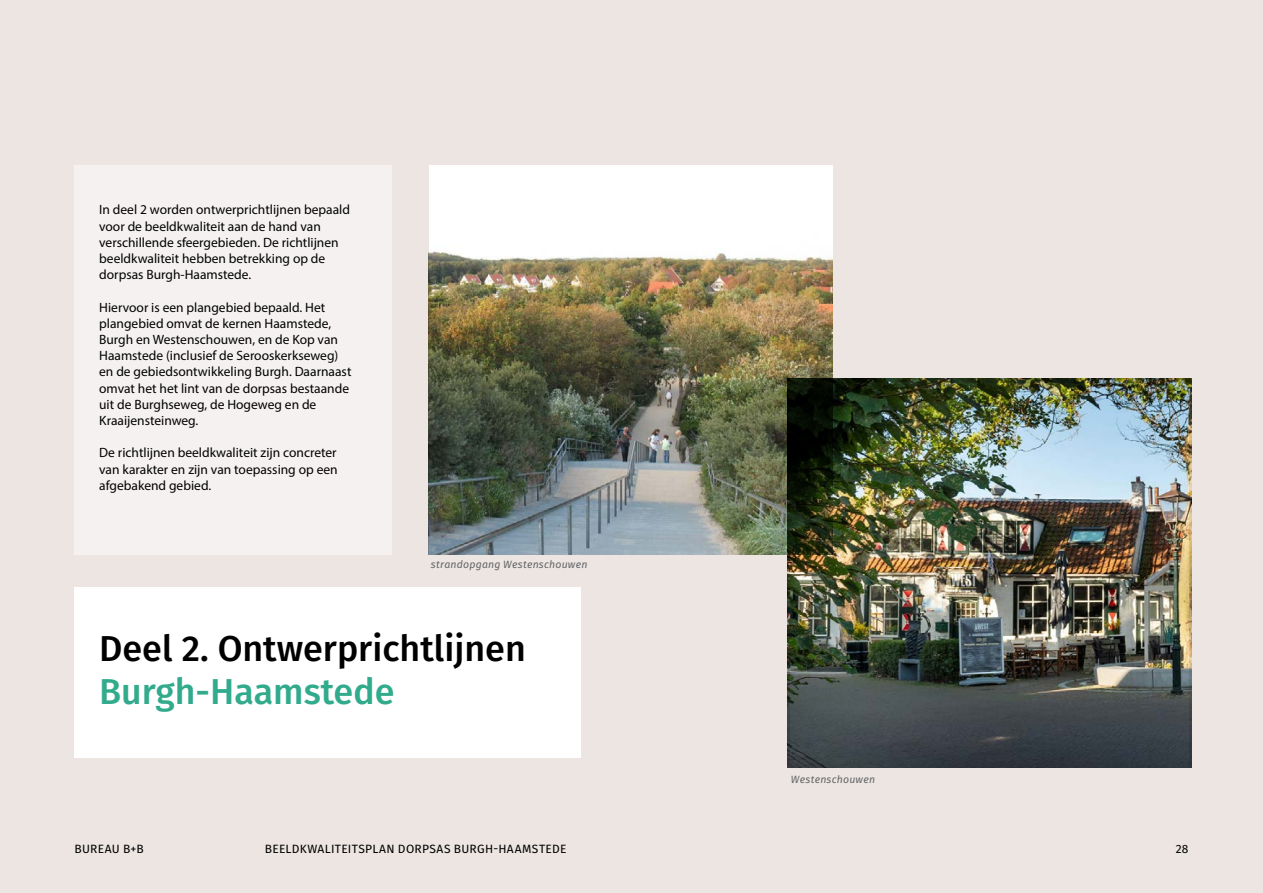
<style>
.page{position:relative;width:1263px;height:893px;background:#ece5e2}
.page>*{position:absolute;margin:0;border:0;box-sizing:border-box;transform-origin:0 0}
.t1{font:500 36px "Fira Sans";color:#000}
.t2{font:500 36px "Fira Sans";color:#31ab8c}
.t3{font:13.5px/16.2px "Myriad Pro";color:#000101}
.t4{font:12px "Fira Sans";letter-spacing:.025em;color:#000}
.t5{font:italic 10.5px "Fira Sans";letter-spacing:.02em;color:#636466}
</style>
<div class="page">
<div style="left:74px;top:587px;width:506px;height:170px;background:#fff"></div>
<div style="left:74px;top:166px;width:318px;height:389px;background:#f5f1f0"></div>
<img style="left:429px;top:166px;width:403px;height:389px">
<img style="left:788px;top:378px;width:403px;height:389px">
<p class="t3" style="left:99px;top:202px;width:252px">In deel 2 worden ontwerprichtlijnen bepaald voor de beeldkwaliteit aan de hand van verschillende sfeergebieden. De richtlijnen beeldkwaliteit hebben betrekking op de dorpsas Burgh-Haamstede.</p>
<p class="t3" style="left:99px;top:299px;width:254px">Hiervoor is een plangebied bepaald. Het plangebied omvat de kernen Haamstede, Burgh en Westenschouwen, en de Kop van Haamstede (inclusief de Serooskerkseweg) en de gebiedsontwikkeling Burgh. Daarnaast omvat het het lint van de dorpsas bestaande uit de Burghseweg, de Hogeweg en de Kraaijensteinweg.</p>
<p class="t3" style="left:99px;top:445px;width:240px;text-align:justify">De richtlijnen beeldkwaliteit zijn concreter van karakter en zijn van toepassing op een afgebakend gebied.</p>
<p class="t5" style="left:431px;top:556px;width:158px">strandopgang Westenschouwen</p>
<h1 class="t1" style="left:99px;top:620px;width:428px">Deel 2. Ontwerprichtlijnen</h1>
<h1 class="t2" style="left:99px;top:662px;width:297px">Burgh-Haamstede</h1>
<p class="t5" style="left:791px;top:771px;width:86px">Westenschouwen</p>
<p class="t4" style="left:74px;top:839px;width:71px">BUREAU B+B</p>
<p class="t4" style="left:265px;top:839px;width:303px">BEELDKWALITEITSPLAN DORPSAS BURGH-HAAMSTEDE</p>
<p class="t4" style="left:1176px;top:839px;width:14px">28</p>
</div>
